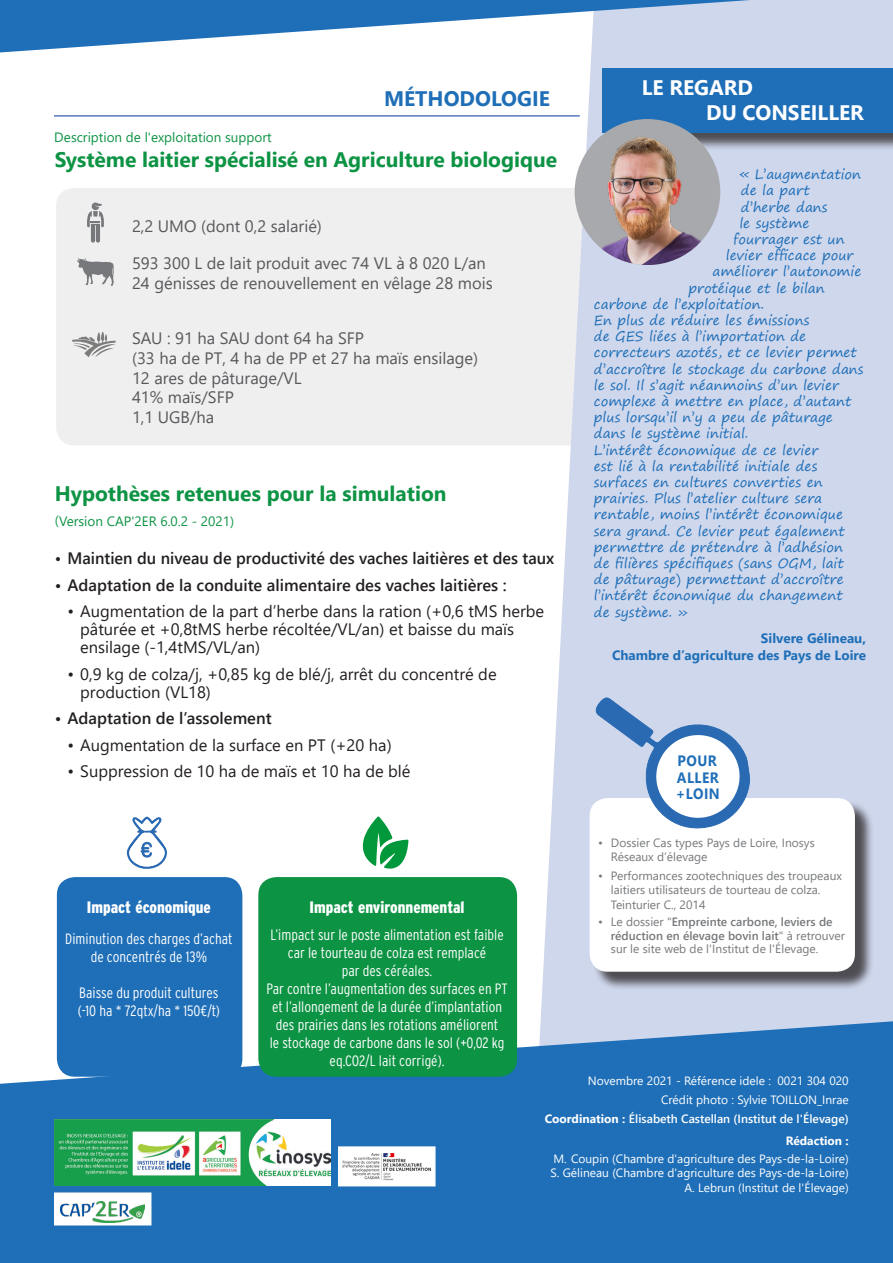
<style>
.page{position:relative;width:893px;height:1263px;background:#fff}
.page>*{position:absolute;margin:0;border:0;box-sizing:border-box;transform-origin:0 0}
.t1{font:700 21px "Segoe UI";color:#0d9344}
.t2{font:700 21px/25.2px "Leelawadee UI";color:#fff}
.t3{font:700 21px "Leelawadee UI";color:#1f6fb8}
.t4{font:16.5px/18px "Segoe UI";color:#231f20}
.t5{font:16.5px/19.8px "Segoe UI";color:#57585a}
.t6{font:600 16.5px "Segoe UI";color:#231f20}
.t7{font:900 condensed 16.5px "Interstate";color:#fff}
.t8{font:300 condensed 15px/18px "Interstate";color:#fff;text-align:center}
.t9{font:700 15px/16.5px "Segoe UI";letter-spacing:.035em;color:#1f6fb8;scale:.92 1}
.t10{font:13.5px/16.2px "Segoe Print";color:#1f6fb8}
.t11{font:13.5px "Segoe UI";color:#0d9344}
.t12{font:700 13.5px "Segoe UI";color:#1f6fb8}
.t13{font:12px/14.4px "Segoe UI";color:#76787b}
.t14{font:12px/18px "Segoe UI";color:#fff;text-align:right}
.t15{font:600 12px "Segoe UI";color:#fff}
.s1{font-weight:600}
.s2{font-weight:700}
</style>
<div class="page">
<div style="left:56px;top:188px;width:579px;height:257px;background:#efeff0;border-radius:18px"></div>
<hr style="left:54px;top:115px;width:526px;height:2px;background:#5679bd">
<svg style="left:537px;top:0;width:356px;height:1021px;background:#d3daed"></svg>
<div style="left:0;top:1021px;width:893px;height:242px;background:#1f6fb8"></div>
<div style="left:604px;top:71px;width:289px;height:80px;background:#231f20;opacity:.75"></div>
<div style="left:602px;top:68px;width:291px;height:65px;background:#1f6fb8"></div>
<div style="left:592px;top:800px;width:282px;height:190px;background:#231f20;opacity:.75"></div>
<div style="left:590px;top:798px;width:265px;height:174px;background:#fff;border-radius:18px"></div>
<svg style="left:0;top:0;width:751px;height:52px"></svg>
<svg style="left:593px;top:677px;width:165px;height:152px"></svg>
<svg style="left:87px;top:203px;width:17px;height:40px"></svg>
<svg style="left:77px;top:258px;width:37px;height:28px"></svg>
<svg style="left:72px;top:332px;width:44px;height:25px"></svg>
<img style="left:55px;top:1120px;width:276px;height:66px">
<div style="left:55px;top:1193px;width:96px;height:32px;background:#fff"></div>
<img style="left:61px;top:1201px;width:84px;height:21px">
<div style="left:54px;top:1192px;width:97px;height:33px;border:2px solid #fff"></div>
<img style="left:575px;top:119px;width:145px;height:146px;border-radius:73px">
<div style="left:57px;top:877px;width:185px;height:200px;background:#1f6fb8;border-radius:18px"></div>
<div style="left:258px;top:877px;width:259px;height:200px;background:#0d9344;border-radius:18px"></div>
<svg style="left:362px;top:816px;width:46px;height:53px"></svg>
<svg style="left:127px;top:816px;width:40px;height:53px"></svg>
<img style="left:341px;top:1149px;width:92px;height:34px">
<div style="left:338px;top:1146px;width:98px;height:40px;border:2px solid #fff"></div>
<p class="t11" style="left:54px;top:125px;width:219px">Description de l'exploitation support</p>
<p class="t3" style="left:384px;top:83px;width:167px">MÉTHODOLOGIE</p>
<p class="t1" style="left:55px;top:140px;width:504px">Système laitier spécialisé en Agriculture biologique</p>
<p class="t5" style="left:132px;top:214px;width:191px">2,2 UMO (dont 0,2 salarié)</p>
<p class="t5" style="left:132px;top:252px;width:355px">593 300 L de lait produit avec 74 VL à 8 020 L/an</p>
<p class="t5" style="left:132px;top:271px;width:362px">24 génisses de renouvellement en vêlage 28 mois</p>
<p class="t5" style="left:132px;top:327px;width:348px">SAU : 91 ha SAU dont 64 ha SFP<br>(33 ha de PT, 4 ha de PP et 27 ha maïs ensilage)</p>
<p class="t5" style="left:132px;top:366px;width:171px">12 ares de pâturage/VL</p>
<p class="t5" style="left:132px;top:386px;width:103px">41% maïs/SFP</p>
<p class="t5" style="left:132px;top:406px;width:84px">1,1 UGB/ha</p>
<p class="t1" style="left:55px;top:474px;width:393px">Hypothèses retenues pour la simulation</p>
<p class="t11" style="left:55px;top:508px;width:181px">(Version CAP'2ER 6.0.2 - 2021)</p>
<p class="t6" style="left:55px;top:543px;width:501px">• Maintien du niveau de productivité des vaches laitières et des taux</p>
<p class="t6" style="left:55px;top:569px;width:454px">• Adaptation de la conduite alimentaire des vaches laitières :</p>
<p class="t4" style="left:80px;top:601px;width:465px;text-indent:-13px">• Augmentation de la part d’herbe dans la ration (+0,6 tMS herbe pâturée et +0,8tMS herbe récoltée/VL/an) et baisse du maïs ensilage (-1,4tMS/VL/an)</p>
<p class="t4" style="left:80px;top:663px;width:418px;text-indent:-13px">• 0,9 kg de colza/j, +0,85 kg de blé/j, arrêt du concentré de production (VL18)</p>
<p class="t6" style="left:55px;top:703px;width:218px">• Adaptation de l’assolement</p>
<p class="t4" style="left:68px;top:734px;width:326px">• Augmentation de la surface en PT (+20 ha)</p>
<p class="t4" style="left:68px;top:761px;width:345px">• Suppression de 10 ha de maïs et 10 ha de blé</p>
<p class="t7" style="left:87px;top:898px;width:126px">Impact économique</p>
<p class="t8" style="left:65px;top:929px;width:169px">Diminution des charges d’achat</p>
<p class="t8" style="left:91px;top:947px;width:118px">de concentrés de 13%</p>
<p class="t8" style="left:79px;top:983px;width:141px">Baisse du produit cultures</p>
<p class="t8" style="left:78px;top:1001px;width:144px">(-10 ha * 72qtx/ha * 150€/t)</p>
<p class="t7" style="left:310px;top:898px;width:157px">Impact environnemental</p>
<p class="t8" style="left:270px;top:925px;width:235px">L’impact sur le poste alimentation est faible car le tourteau de colza est remplacé<br>par des céréales.</p>
<p class="t8" style="left:266px;top:979px;width:243px">Par contre l’augmentation des surfaces en PT et l’allongement de la durée d’implantation des prairies dans les rotations améliorent<br>le stockage de carbone dans le sol (+0,02 kg eq.CO2/L lait corrigé).</p>
<p class="t2" style="left:706px;top:73px;width:159px;text-indent:-64px">LE REGARD<br>DU CONSEILLER</p>
<p class="t10" style="left:739px;top:166px;width:123px">« L’augmentation</p>
<p class="t10" style="left:741px;top:182px;width:70px">de la part</p>
<p class="t10" style="left:741px;top:198px;width:88px">d’herbe dans</p>
<p class="t10" style="left:739px;top:215px;width:71px">le système</p>
<p class="t10" style="left:733px;top:231px;width:113px">fourrager est un</p>
<p class="t10" style="left:726px;top:247px;width:129px">levier efficace pour</p>
<p class="t10" style="left:712px;top:263px;width:151px">améliorer l’autonomie</p>
<p class="t10" style="left:688px;top:279px;width:138px">protéique et le bilan</p>
<p class="t10" style="left:594px;top:296px;width:172px">carbone de l’exploitation.</p>
<p class="t10" style="left:594px;top:312px;width:217px">En plus de réduire les émissions</p>
<p class="t10" style="left:594px;top:328px;width:214px">de GES liées à l’importation de</p>
<p class="t10" style="left:594px;top:344px;width:265px">correcteurs azotés, et ce levier permet</p>
<p class="t10" style="left:594px;top:360px;width:271px">d’accroître le stockage du carbone dans</p>
<p class="t10" style="left:594px;top:377px;width:247px">le sol. Il s’agit néanmoins d’un levier</p>
<p class="t10" style="left:594px;top:393px;width:259px">complexe à mettre en place, d’autant</p>
<p class="t10" style="left:594px;top:409px;width:240px">plus lorsqu’il n’y a peu de pâturage</p>
<p class="t10" style="left:594px;top:425px;width:156px">dans le système initial.</p>
<p class="t10" style="left:594px;top:441px;width:252px">L’intérêt économique de ce levier<br>est lié à la rentabilité initiale des surfaces en cultures converties en prairies. Plus l’atelier culture sera rentable, moins l’intérêt économique sera grand. Ce levier peut également permettre de prétendre à l’adhésion de filières spécifiques (sans OGM, lait de pâturage) permettant d’accroître l’intérêt économique du changement de système. »</p>
<p class="t12" style="left:761px;top:626px;width:107px">Silvere Gélineau,</p>
<p class="t12" style="left:612px;top:642px;width:256px">Chambre d’agriculture des Pays de Loire</p>
<p class="t9" style="left:677px;top:751px;width:47px">POUR<br>ALLER</p>
<p class="t9" style="left:676px;top:784px;width:49px">+LOIN</p>
<p class="t13" style="left:611px;top:834px;width:205px;text-indent:-13px">• Dossier Cas types Pays de Loire, Inosys<br>Réseaux d’élevage</p>
<p class="t13" style="left:611px;top:867px;width:233px;text-indent:-13px">• Performances zootechniques des troupeaux laitiers utilisateurs de tourteau de colza.<br>Teinturier C., 2014</p>
<p class="t13" style="left:611px;top:914px;width:236px;line-height:13.5px;text-indent:-13px">• Le dossier "<span class="s1">Empreinte carbone, leviers de réduction en élevage bovin lait</span>" à retrouver sur le site web de l'Institut de l'Élevage.</p>
<p class="t14" style="left:588px;top:1071px;width:263px">Novembre 2021 - Référence idele : 0021 304 020</p>
<p class="t14" style="left:661px;top:1090px;width:189px">Crédit photo : Sylvie TOILLON_Inrae</p>
<p class="t15" style="left:545px;top:1107px;width:306px"><span class="s2">Coordination :</span> Élisabeth Castellan (Institut de l'Élevage)</p>
<p class="t14" style="left:553px;top:1131px;width:297px"><span class="s2">Rédaction :<br></span>M. Coupin (Chambre d'agriculture des Pays-de-la-Loire)</p>
<p class="t14" style="left:550px;top:1163px;width:300px">S. Gélineau (Chambre d'agriculture des Pays-de-la-Loire)</p>
<p class="t14" style="left:684px;top:1177px;width:166px">A. Lebrun (Institut de l'Élevage)</p>
</div>
